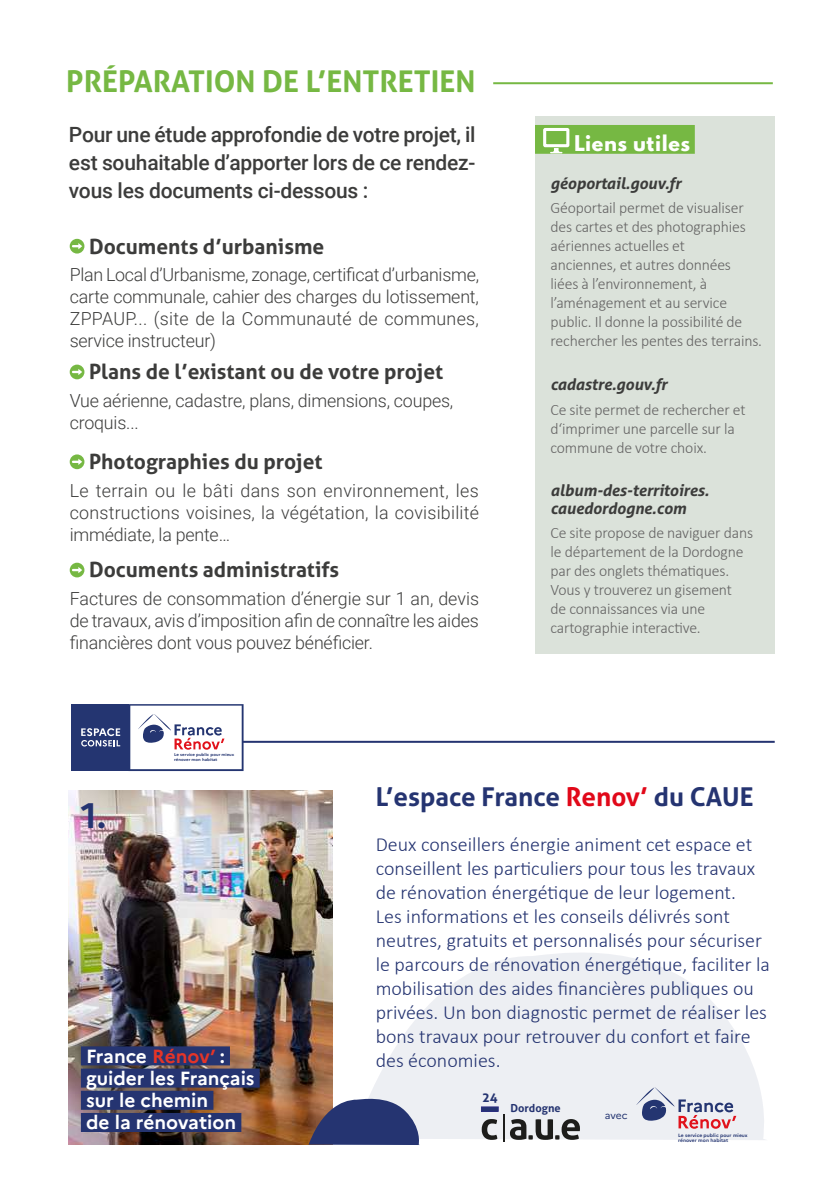
<style>
.page{position:relative;width:840px;height:1191px;background:#fff}
.page>*{position:absolute;margin:0;border:0;box-sizing:border-box;transform-origin:0 0}
.t1{font:700 35.4px "Marianne";color:#253471}
.t2{font:700 30px "Aller";color:#76b843}
.t3{font:700 26px "Aller";color:#253471}
.t4{font:500 21px/28px "Roboto";letter-spacing:-.01em;color:#3c3c3b;text-align:justify}
.t5{font:700 21px "Aller";color:#3c3c3b}
.t6{font:300 20px/24px "Calibri";color:#253471}
.t7{font:800 19.2px "Spartan";color:#fff}
.t8{font:700 19px/22.2px "Marianne";color:#fff}
.t9{font:300 18px/22px "Roboto";letter-spacing:-.01em;color:#3c3c3b;text-align:justify}
.t10{font:300 16px/19px "Calibri";letter-spacing:-.01em;color:#646363}
.t11{font:italic 700 16px/18px "Aller";letter-spacing:-.01em;color:#3c3c3b}
.t12{font:700 13px "Aller";color:#253471}
.t13{font:700 11px "Aller";color:#253471}
.t14{font:10.2px "Marianne";color:#243571}
.t15{font:700 4.8px/5.6px "Marianne";color:#243571;scale:1.06 1}
.t16{font:700 4px/4.8px "Marianne";color:#243571;scale:1.06 1}
.s1{color:#e43428}
.s2{color:#e10819}
</style>
<div class="page">
<svg style="left:370px;top:953px;width:395px;height:187px;fill:#edeff3"></svg>
<div style="left:70px;top:239px;width:14px;height:14px;background:#76b843;border-radius:50%"></div>
<svg style="left:72px;top:243px;width:10px;height:6px"></svg>
<div style="left:70px;top:364px;width:14px;height:15px;background:#76b843;border-radius:50%"></div>
<svg style="left:72px;top:369px;width:10px;height:6px"></svg>
<div style="left:70px;top:454px;width:14px;height:15px;background:#76b843;border-radius:50%"></div>
<svg style="left:72px;top:458px;width:10px;height:7px"></svg>
<div style="left:70px;top:562px;width:14px;height:15px;background:#76b843;border-radius:50%"></div>
<svg style="left:72px;top:567px;width:10px;height:6px"></svg>
<svg style="left:636px;top:1087px;width:100px;height:41px;background:#c9bfcd"></svg>
<svg style="left:481px;top:1119px;width:16px;height:20px"></svg>
<svg style="left:503px;top:1114px;width:76px;height:28px;background:#9fa0a2"></svg>
<hr style="left:481px;top:1107px;width:17px;height:4px;background:#253471">
<div style="left:481px;top:1106px;width:17px;height:5px;border:1px solid #2d2e83"></div>
<img style="left:68px;top:791px;width:264px;height:353px">
<div style="left:81px;top:1046px;width:149px;height:19px;background:#253471"></div>
<div style="left:81px;top:1068px;width:178px;height:19px;background:#253471"></div>
<div style="left:81px;top:1090px;width:132px;height:19px;background:#253471"></div>
<div style="left:81px;top:1113px;width:160px;height:19px;background:#253471"></div>
<hr style="left:72px;top:741px;width:702px;height:2px;background:#253471">
<svg style="left:308px;top:1094px;width:114px;height:51px;background:#5b5e83"></svg>
<svg style="left:128px;top:704px;width:115px;height:67px"></svg>
<div style="left:71px;top:704px;width:57px;height:67px;background:#243571"></div>
<svg style="left:81px;top:728px;width:39px;height:18px"></svg>
<div style="left:535px;top:116px;width:239px;height:537px;background:#dbe2da"></div>
<div style="left:534px;top:125px;width:160px;height:29px;background:#76b843"></div>
<svg style="left:543px;top:128px;width:27px;height:25px"></svg>
<hr style="left:493px;top:82px;width:279px;height:2px;background:#76b843">
<h2 class="t2" style="left:66px;top:62px;width:410px">PRÉPARATION DE L’ENTRETIEN</h2>
<p class="t4" style="left:69px;top:120px;width:408px">Pour une étude approfondie de votre projet, il est souhaitable d’apporter lors de ce rendez&shy;vous les documents ci-dessous :</p>
<p class="t5" style="left:89px;top:233px;width:237px">Documents d’urbanisme</p>
<p class="t9" style="left:70px;top:263px;width:410px">Plan Local d’Urbanisme, zonage, certificat d’urbanisme, carte communale, cahier des charges du lotissement, ZPPAUP... (site de la Communauté de communes, service instructeur)</p>
<p class="t5" style="left:89px;top:359px;width:355px">Plans de l’existant ou de votre projet</p>
<p class="t9" style="left:70px;top:389px;width:385px">Vue aérienne, cadastre, plans, dimensions, coupes, croquis...</p>
<p class="t5" style="left:89px;top:449px;width:235px">Photographies du projet</p>
<p class="t9" style="left:70px;top:479px;width:410px">Le terrain ou le bâti dans son environnement, les constructions voisines, la végétation, la covisibilité immédiate, la pente…</p>
<p class="t5" style="left:89px;top:557px;width:251px">Documents administratifs</p>
<p class="t9" style="left:70px;top:587px;width:410px">Factures de consommation d’énergie sur 1 an, devis de travaux, avis d’imposition afin de connaître les aides financières dont vous pouvez bénéficier.</p>
<p class="t16" style="left:174px;top:752px;width:58px">Le service public pour mieux rénover mon habitat</p>
<p class="t7" style="left:573px;top:128px;width:118px">Liens utiles</p>
<p class="t11" style="left:550px;top:174px;width:132px">géoportail.gouv.fr</p>
<p class="t10" style="left:550px;top:198px;width:213px">Géoportail permet de visualiser des cartes et des photographies aériennes actuelles et<br>anciennes, et autres données liées à l’environnement, à l’aménagement et au service public. Il donne la possibilité de rechercher les pentes des terrains.</p>
<p class="t11" style="left:550px;top:375px;width:118px">cadastre.gouv.fr</p>
<p class="t10" style="left:550px;top:400px;width:196px">Ce site permet de rechercher et d‘imprimer une parcelle sur la commune de votre choix.</p>
<p class="t11" style="left:550px;top:481px;width:160px">album-des-territoires. cauedordogne.com</p>
<p class="t10" style="left:550px;top:523px;width:204px">Ce site propose de naviguer dans le département de la Dordogne par des onglets thématiques.<br>Vous y trouverez un gisement<br>de connaissances via une cartographie interactive.</p>
<h1 class="t1" style="left:81px;top:794px;width:27px">1.</h1>
<p class="t8" style="left:86px;top:1044px;width:170px">France <span class="s1">Rénov’</span> : guider les Français sur le chemin<br>de la rénovation</p>
<h3 class="t3" style="left:375px;top:780px;width:379px">L’espace France <span class="s2">Renov’</span> du CAUE</h3>
<p class="t6" style="left:375px;top:832px;width:395px">Deux conseillers énergie animent cet espace et conseillent les particuliers pour tous les travaux de rénovation énergétique de leur logement.<br>Les informations et les conseils délivrés sont neutres, gratuits et personnalisés pour sécuriser le parcours de rénovation énergétique, faciliter la mobilisation des aides financières publiques ou privées. Un bon diagnostic permet de réaliser les bons travaux pour retrouver du confort et faire des économies.</p>
<p class="t12" style="left:481px;top:1089px;width:17px">24</p>
<p class="t13" style="left:510px;top:1100px;width:52px">Dordogne</p>
<p class="t14" style="left:604px;top:1107px;width:24px">avec</p>
<p class="t15" style="left:677px;top:1131px;width:67px">Le service public pour mieux rénover mon habitat</p>
</div>
